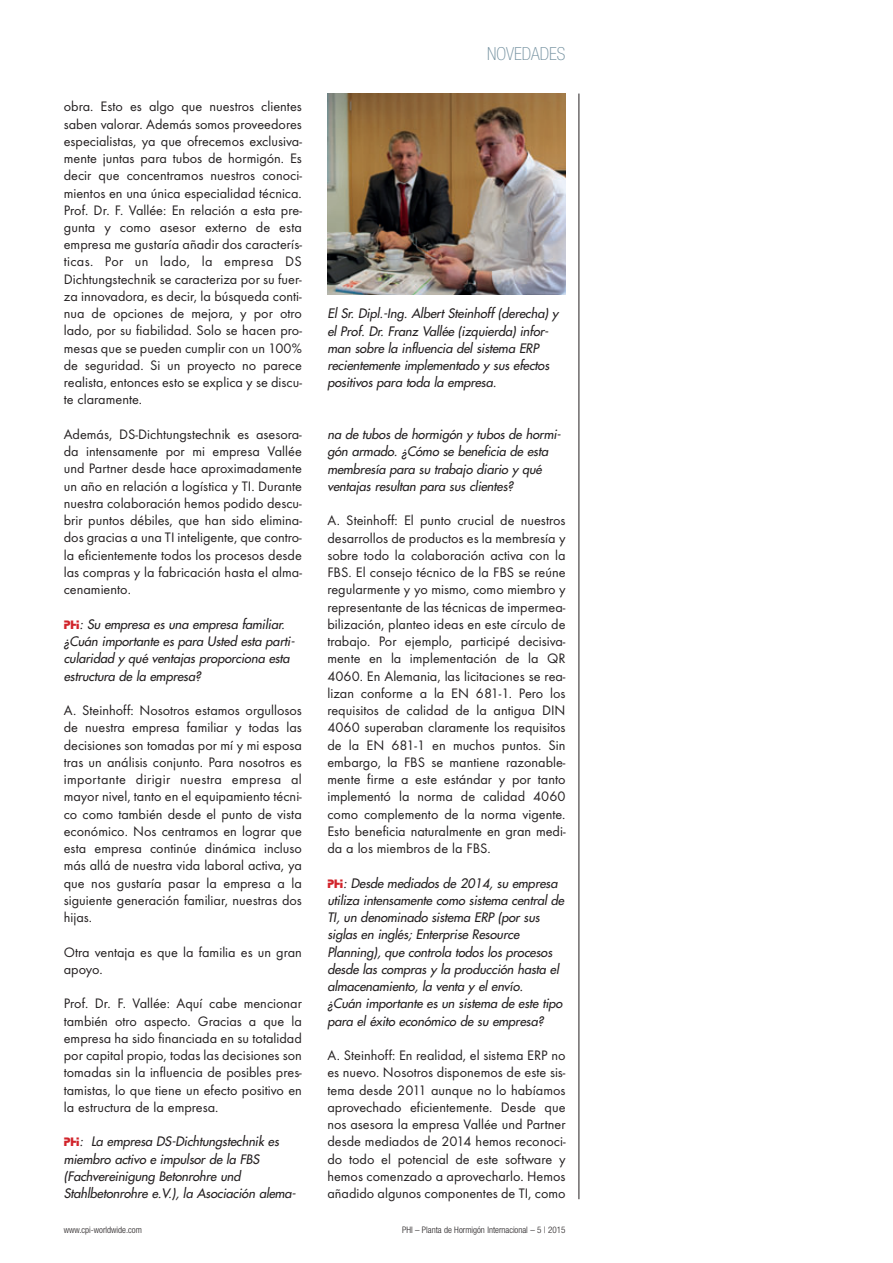
<style>
.page{position:relative;width:893px;height:1263px;background:#fff}
.page>*{position:absolute;margin:0;border:0;box-sizing:border-box;transform-origin:0 0}
.t1{font:100 condensed 18px "Helvetica Neue";color:#73909f}
.t2{font:14.25px/17.2px "Futura T";color:#231f20;text-align:justify}
.t3{font:italic 12.75px/17.2px "Futura";letter-spacing:-.005em;color:#231f20}
.t4{font:300 condensed 9px "Helvetica Neue";color:#231f20}
.s1{font-family:"Stop D";font-style:normal;color:#d1232a}
</style>
<div class="page">
<img style="left:327px;top:94px;width:239px;height:201px">
<hr style="left:579px;top:94px;width:1px;height:1105px;background:#231f20">
<p class="t2" style="left:64px;top:99px;width:240px">obra. Esto es algo que nuestros clientes saben valorar. Además somos proveedores especialistas, ya que ofrecemos exclusiva&shy;mente juntas para tubos de hormigón. Es decir que concentramos nuestros conoci&shy;mientos en una única especialidad técnica.<br>Prof. Dr. F. Vallée: En relación a esta pre&shy;gunta y como asesor externo de esta empresa me gustaría añadir dos caracterís&shy;ticas. Por un lado, la empresa DS Dichtungstechnik se caracteriza por su fuer&shy;za innovadora, es decir, la búsqueda conti&shy;nua de opciones de mejora, y por otro lado, por su fiabilidad. Solo se hacen pro&shy;mesas que se pueden cumplir con un 100% de seguridad. Si un proyecto no parece realista, entonces esto se explica y se discu&shy;te claramente.</p>
<p class="t2" style="left:64px;top:427px;width:240px">Además, DS-Dichtungstechnik es asesora&shy;da intensamente por mi empresa Vallée und Partner desde hace aproximadamente un año en relación a logística y TI. Durante nuestra colaboración hemos podido descu&shy;brir puntos débiles, que han sido elimina&shy;dos gracias a una TI inteligente, que contro&shy;la eficientemente todos los procesos desde las compras y la fabricación hasta el alma&shy;cenamiento.</p>
<p class="t3" style="left:64px;top:616px;width:235px"><span class="s1">P H I</span> : Su empresa es una empresa familiar. ¿Cuán importante es para Usted esta parti&shy;cularidad y qué ventajas proporciona esta estructura de la empresa?</p>
<p class="t2" style="left:64px;top:703px;width:240px">A. Steinhoff: Nosotros estamos orgullosos de nuestra empresa familiar y todas las decisiones son tomadas por mí y mi esposa tras un análisis conjunto. Para nosotros es importante dirigir nuestra empresa al mayor nivel, tanto en el equipamiento técni&shy;co como también desde el punto de vista económico. Nos centramos en lograr que esta empresa continúe dinámica incluso más allá de nuestra vida laboral activa, ya que nos gustaría pasar la empresa a la siguiente generación familiar, nuestras dos hijas.</p>
<p class="t2" style="left:64px;top:944px;width:240px">Otra ventaja es que la familia es un gran apoyo.</p>
<p class="t2" style="left:64px;top:996px;width:240px">Prof. Dr. F. Vallée: Aquí cabe mencionar también otro aspecto. Gracias a que la empresa ha sido financiada en su totalidad por capital propio, todas las decisiones son tomadas sin la influencia de posibles pres&shy;tamistas, lo que tiene un efecto positivo en la estructura de la empresa.</p>
<p class="t3" style="left:64px;top:1134px;width:236px"><span class="s1">P H I</span> : La empresa DS-Dichtungstechnik es miembro activo e impulsor de la FBS (Fachvereinigung Betonrohre und Stahlbetonrohre e.V.), la Asociación alema-</p>
<p class="t1" style="left:487px;top:47px;width:80px">NOVEDADES</p>
<p class="t3" style="left:327px;top:306px;width:232px">El Sr. Dipl.-Ing. Albert Steinhoff (derecha) y el Prof. Dr. Franz Vallée (izquierda) infor&shy;man sobre la influencia del sistema ERP recientemente implementado y sus efectos positivos para toda la empresa.</p>
<p class="t3" style="left:327px;top:427px;width:237px">na de tubos de hormigón y tubos de hormi&shy;gón armado. ¿Cómo se beneficia de esta membresía para su trabajo diario y qué ventajas resultan para sus clientes?</p>
<p class="t2" style="left:327px;top:513px;width:240px">A. Steinhoff: El punto crucial de nuestros desarrollos de productos es la membresía y sobre todo la colaboración activa con la FBS. El consejo técnico de la FBS se reúne regularmente y yo mismo, como miembro y representante de las técnicas de impermea&shy;bilización, planteo ideas en este círculo de trabajo. Por ejemplo, participé decisiva&shy;mente en la implementación de la QR 4060. En Alemania, las licitaciones se rea&shy;lizan conforme a la EN 681-1. Pero los requisitos de calidad de la antigua DIN 4060 superaban claramente los requisitos de la EN 681-1 en muchos puntos. Sin embargo, la FBS se mantiene razonable&shy;mente firme a este estándar y por tanto implementó la norma de calidad 4060 como complemento de la norma vigente.<br>Esto beneficia naturalmente en gran medi&shy;da a los miembros de la FBS.</p>
<p class="t3" style="left:327px;top:875px;width:241px"><span class="s1">P H I</span> : Desde mediados de 2014, su empresa utiliza intensamente como sistema central de TI, un denominado sistema ERP (por sus siglas en inglés; Enterprise Resource Planning), que controla todos los procesos desde las compras y la producción hasta el almacenamiento, la venta y el envío.<br>¿Cuán importante es un sistema de este tipo para el éxito económico de su empresa?</p>
<p class="t2" style="left:327px;top:1048px;width:240px">A. Steinhoff: En realidad, el sistema ERP no es nuevo. Nosotros disponemos de este sis&shy;tema desde 2011 aunque no lo habíamos aprovechado eficientemente. Desde que nos asesora la empresa Vallée und Partner desde mediados de 2014 hemos reconoci&shy;do todo el potencial de este software y hemos comenzado a aprovecharlo. Hemos añadido algunos componentes de TI, como</p>
<p class="t4" style="left:64px;top:1226px;width:80px">www.cpi-worldwide.com</p>
<p class="t4" style="left:402px;top:1226px;width:165px">PHI – Planta de Hormigón Internacional – 5 | 2015</p>
</div>
